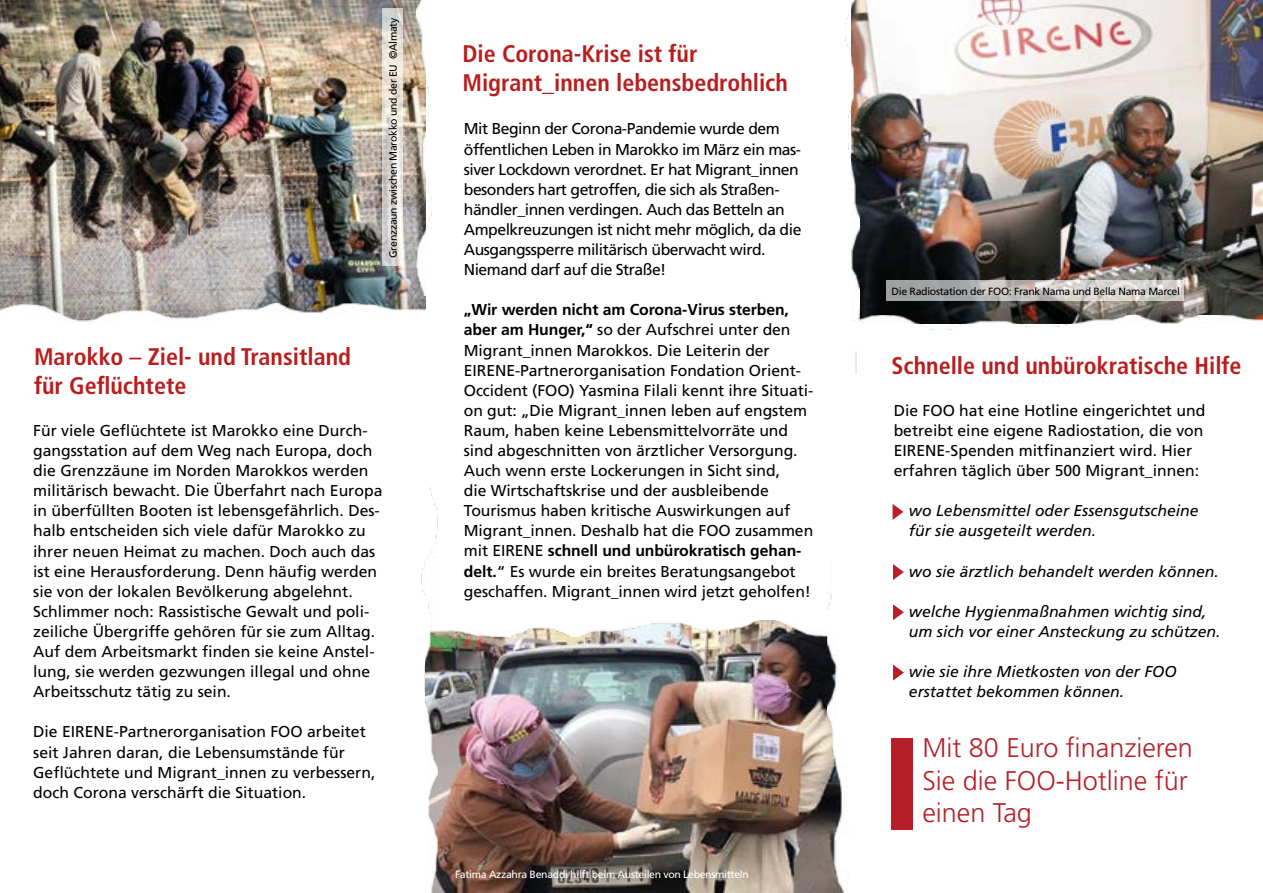
<style>
.page{position:relative;width:1263px;height:893px;background:#fff}
.page>*{position:absolute;margin:0;border:0;box-sizing:border-box;transform-origin:0 0}
.t1{font:300 27px/32.4px "Frutiger";color:#b61f29}
.t2{font:700 condensed 24px/28.8px "Frutiger";color:#b91e1e}
.t3{font:15.75px/20.1px "Frutiger";color:#000}
.t4{font:15.75px/20.1px "Frutiger";letter-spacing:-.03em;color:#000}
.t5{font:italic 15.75px/20.1px "Frutiger";color:#000}
.t6{font:10.5px "Frutiger";letter-spacing:-.03em;color:#000}
.t7{font:10.5px "Frutiger";letter-spacing:-.03em;color:#fff}
.s1{font-weight:400;font-stretch:normal}
.s2{font-weight:700}
</style>
<div class="page">
<img style="left:437px;top:637px;width:390px;height:256px">
<img style="left:437px;top:620px;width:390px;height:17px">
<img style="left:0;top:0;width:425px;height:304px">
<img style="left:0;top:304px;width:425px;height:18px">
<img style="left:417px;top:0;width:15px;height:295px">
<img style="left:421px;top:487px;width:16px;height:406px">
<img style="left:827px;top:593px;width:18px;height:300px">
<img style="left:860px;top:0;width:403px;height:315px">
<img style="left:845px;top:0;width:15px;height:373px">
<img style="left:851px;top:315px;width:412px;height:35px">
<div style="left:891px;top:738px;width:22px;height:91px;background:#b61f29"></div>
<svg style="left:383px;top:9px;width:20px;height:257px;background:#e2ddd7"></svg>
<svg style="left:892px;top:504px;width:11px;height:16px"></svg>
<svg style="left:893px;top:564px;width:11px;height:16px"></svg>
<svg style="left:893px;top:604px;width:11px;height:16px"></svg>
<svg style="left:893px;top:665px;width:11px;height:15px"></svg>
<svg style="left:887px;top:281px;width:297px;height:20px;background:#c2c0be"></svg>
<h2 class="t2" style="left:34px;top:343px;width:318px">Marokko <span class="s1">–</span> Ziel- und Transitland für Geflüchtete</h2>
<p class="t6" style="left:387px;top:258px;width:242px;rotate:-90deg">Grenzzaun zwischen Marokko und der EU ©Almaty</p>
<p class="t3" style="left:33px;top:420px;width:351px">Für viele Geflüchtete ist Marokko eine Durch&shy;gangsstation auf dem Weg nach Europa, doch die Grenzzäune im Norden Marokkos werden militärisch bewacht. Die Überfahrt nach Europa in überfüllten Booten ist lebensgefährlich. Des&shy;halb entscheiden sich viele dafür Marokko zu ihrer neuen Heimat zu machen. Doch auch das ist eine Herausforderung. Denn häufig werden sie von der lokalen Bevölkerung abgelehnt.<br>Schlimmer noch: Rassistische Gewalt und poli&shy;zeiliche Übergriffe gehören für sie zum Alltag.<br>Auf dem Arbeitsmarkt finden sie keine Anstel&shy;lung, sie werden gezwungen illegal und ohne Arbeitsschutz tätig zu sein.</p>
<p class="t3" style="left:33px;top:722px;width:344px">Die EIRENE-Partnerorganisation FOO arbeitet seit Jahren daran, die Lebensumstände für Geflüchtete und Migrant_innen zu verbessern, doch Corona verschärft die Situation.</p>
<h2 class="t2" style="left:462px;top:40px;width:327px">Die Corona-Krise ist für<br>Migrant_innen lebensbedrohlich</h2>
<p class="t4" style="left:464px;top:119px;width:339px">Mit Beginn der Corona-Pandemie wurde dem öffentlichen Leben in Marokko im März ein mas&shy;siver Lockdown verordnet. Er hat Migrant_innen besonders hart getroffen, die sich als Straßen&shy;händler_innen verdingen. Auch das Betteln an Ampelkreuzungen ist nicht mehr möglich, da die Ausgangssperre militärisch überwacht wird.<br>Niemand darf auf die Straße!</p>
<p class="t3" style="left:464px;top:300px;width:351px"><span class="s2">„Wir werden nicht am Corona-Virus sterben, aber am Hunger,“</span> so der Aufschrei unter den Migrant_innen Marokkos. Die Leiterin der EIRENE-Partnerorganisation Fondation Orient-Occident (FOO) Yasmina Filali kennt ihre Situati&shy;on gut: „Die Migrant_innen leben auf engstem Raum, haben keine Lebensmittelvorräte und sind abgeschnitten von ärztlicher Versorgung.<br>Auch wenn erste Lockerungen in Sicht sind,<br>die Wirtschaftskrise und der ausbleibende Tourismus haben kritische Auswirkungen auf Migrant_innen. Deshalb hat die FOO zusammen mit EIRENE <span class="s2">schnell und unbürokratisch gehan&shy;delt.</span>“ Es wurde ein breites Beratungsangebot geschaffen. Migrant_innen wird jetzt geholfen!</p>
<p class="t7" style="left:455px;top:868px;width:295px">Fatima Azzahra Benaddi hilft beim Austeilen von Lebensmitteln</p>
<p class="t6" style="left:891px;top:285px;width:290px">Die Radiostation der FOO: Frank Nama und Bella Nama Marcel</p>
<h2 class="t2" style="left:891px;top:351px;width:351px">Schnelle und unbürokratische Hilfe</h2>
<p class="t3" style="left:894px;top:400px;width:313px">Die FOO hat eine Hotline eingerichtet und betreibt eine eigene Radiostation, die von EIRENE-Spenden mitfinanziert wird. Hier erfahren täglich über 500 Migrant_innen:</p>
<p class="t5" style="left:909px;top:501px;width:291px">wo Lebensmittel oder Essensgutscheine für sie ausgeteilt werden.</p>
<p class="t5" style="left:909px;top:561px;width:311px">wo sie ärztlich behandelt werden können.</p>
<p class="t5" style="left:909px;top:601px;width:313px">welche Hygienmaßnahmen wichtig sind, um sich vor einer Ansteckung zu schützen.</p>
<p class="t5" style="left:909px;top:662px;width:269px">wie sie ihre Mietkosten von der FOO erstattet bekommen können.</p>
<h1 class="t1" style="left:922px;top:732px;width:272px">Mit 80 Euro finanzieren<br>Sie die FOO-Hotline für einen Tag</h1>
</div>
